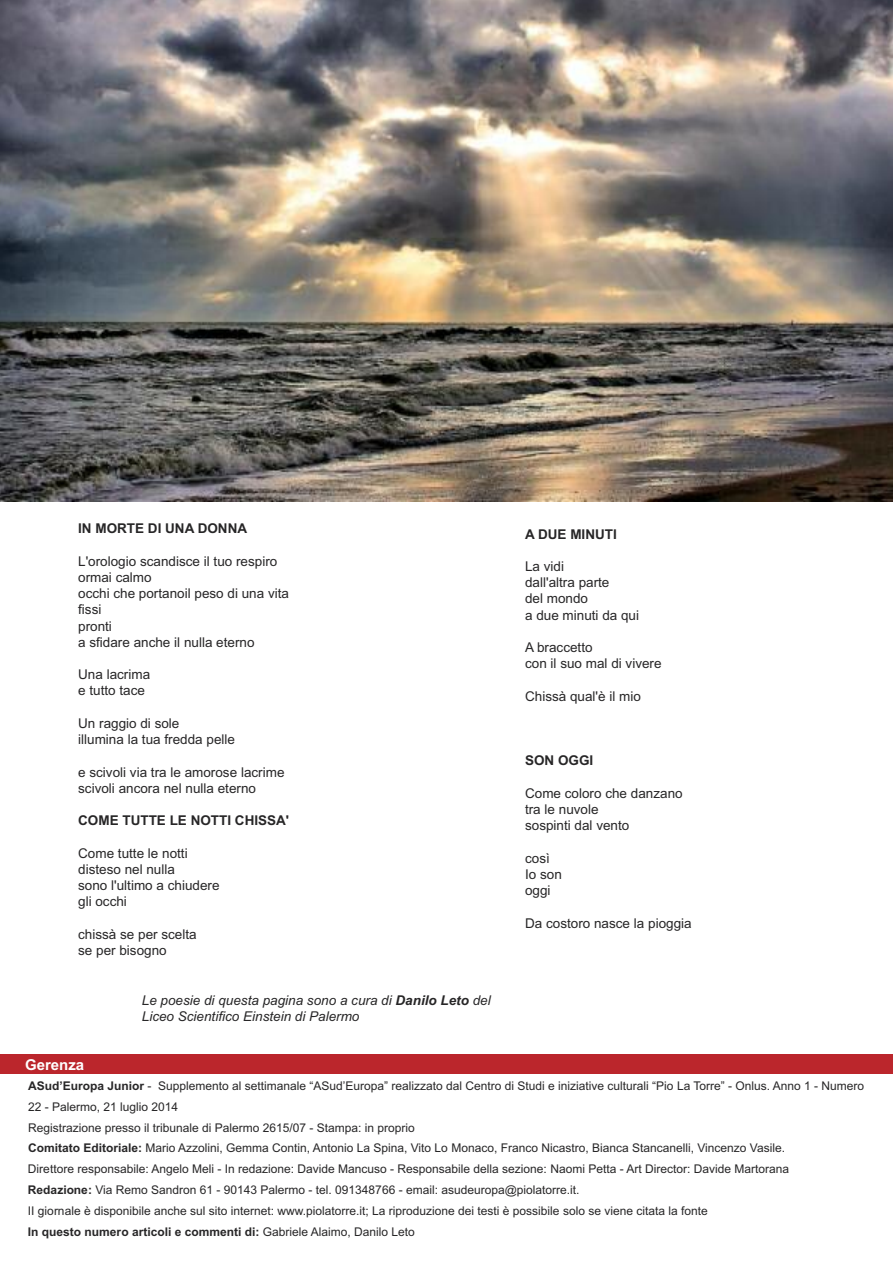
<style>
.page{position:relative;width:893px;height:1263px;background:#fff}
.page>*{position:absolute;margin:0;border:0;box-sizing:border-box;transform-origin:0 0}
.t1{font:700 15px "Arial";color:#fff}
.t2{font:13.5px/16.2px "Arial";color:#272627}
.t3{font:italic 13.5px/16.2px "Arial";color:#272627}
.t4{font:700 13.5px "Arial";color:#272627}
.t5{font:12px/21px "Arial";color:#272627}
.s1{font-weight:700}
</style>
<div class="page">
<div style="left:0;top:1054px;width:893px;height:20px;background:#bb262c"></div>
<img style="left:0;top:0;width:893px;height:502px">
<p class="t4" style="left:78px;top:521px;width:170px">IN MORTE DI UNA DONNA</p>
<p class="t2" style="left:78px;top:553px;width:212px">L'orologio scandisce il tuo respiro ormai calmo<br>occhi che portanoil peso di una vita fissi<br>pronti<br>a sfidare anche il nulla eterno</p>
<p class="t2" style="left:78px;top:666px;width:74px">Una lacrima e tutto tace</p>
<p class="t2" style="left:78px;top:715px;width:158px">Un raggio di sole<br>illumina la tua fredda pelle</p>
<p class="t2" style="left:78px;top:764px;width:208px">e scivoli via tra le amorose lacrime scivoli ancora nel nulla eterno</p>
<p class="t4" style="left:78px;top:812px;width:212px">COME TUTTE LE NOTTI CHISSA'</p>
<p class="t2" style="left:78px;top:845px;width:143px">Come tutte le notti disteso nel nulla<br>sono l'ultimo a chiudere gli occhi</p>
<p class="t2" style="left:78px;top:926px;width:120px">chissà se per scelta se per bisogno</p>
<p class="t3" style="left:142px;top:992px;width:350px">Le poesie di questa pagina sono a cura di <span class="s1">Danilo Leto</span> del<br>Liceo Scientifico Einstein di Palermo</p>
<p class="t4" style="left:525px;top:526px;width:93px">A DUE MINUTI</p>
<p class="t2" style="left:525px;top:558px;width:116px">La vidi<br>dall'altra parte<br>del mondo<br>a due minuti da qui</p>
<p class="t2" style="left:525px;top:639px;width:138px">A braccetto<br>con il suo mal di vivere</p>
<p class="t2" style="left:525px;top:688px;width:117px">Chissà qual'è il mio</p>
<p class="t4" style="left:525px;top:753px;width:70px">SON OGGI</p>
<p class="t2" style="left:525px;top:785px;width:159px">Come coloro che danzano tra le nuvole<br>sospinti dal vento</p>
<p class="t2" style="left:525px;top:850px;width:38px">così<br>Io son oggi</p>
<p class="t2" style="left:525px;top:915px;width:168px">Da costoro nasce la pioggia</p>
<p class="t1" style="left:25px;top:1056px;width:61px">Gerenza</p>
<p class="t5" style="left:28px;top:1075px;width:838px"><span class="s1">ASud’Europa Junior</span> - Supplemento al settimanale “ASud’Europa” realizzato dal Centro di Studi e iniziative culturali “Pio La Torre” - Onlus. Anno 1 - Numero 22 - Palermo, 21 luglio 2014<br>Registrazione presso il tribunale di Palermo 2615/07 - Stampa: in proprio<br><span class="s1">Comitato Editoriale:</span> Mario Azzolini, Gemma Contin, Antonio La Spina, Vito Lo Monaco, Franco Nicastro, Bianca Stancanelli, Vincenzo Vasile.<br>Direttore responsabile: Angelo Meli - In redazione: Davide Mancuso - Responsabile della sezione: Naomi Petta - Art Director: Davide Martorana<br><span class="s1">Redazione:</span> Via Remo Sandron 61 - 90143 Palermo - tel. 091348766 - email: asudeuropa@piolatorre.it.<br>II giornale è disponibile anche sul sito internet: www.piolatorre.it; La riproduzione dei testi è possibile solo se viene citata la fonte<br><span class="s1">In questo numero articoli e commenti di:</span> Gabriele Alaimo, Danilo Leto</p>
</div>
